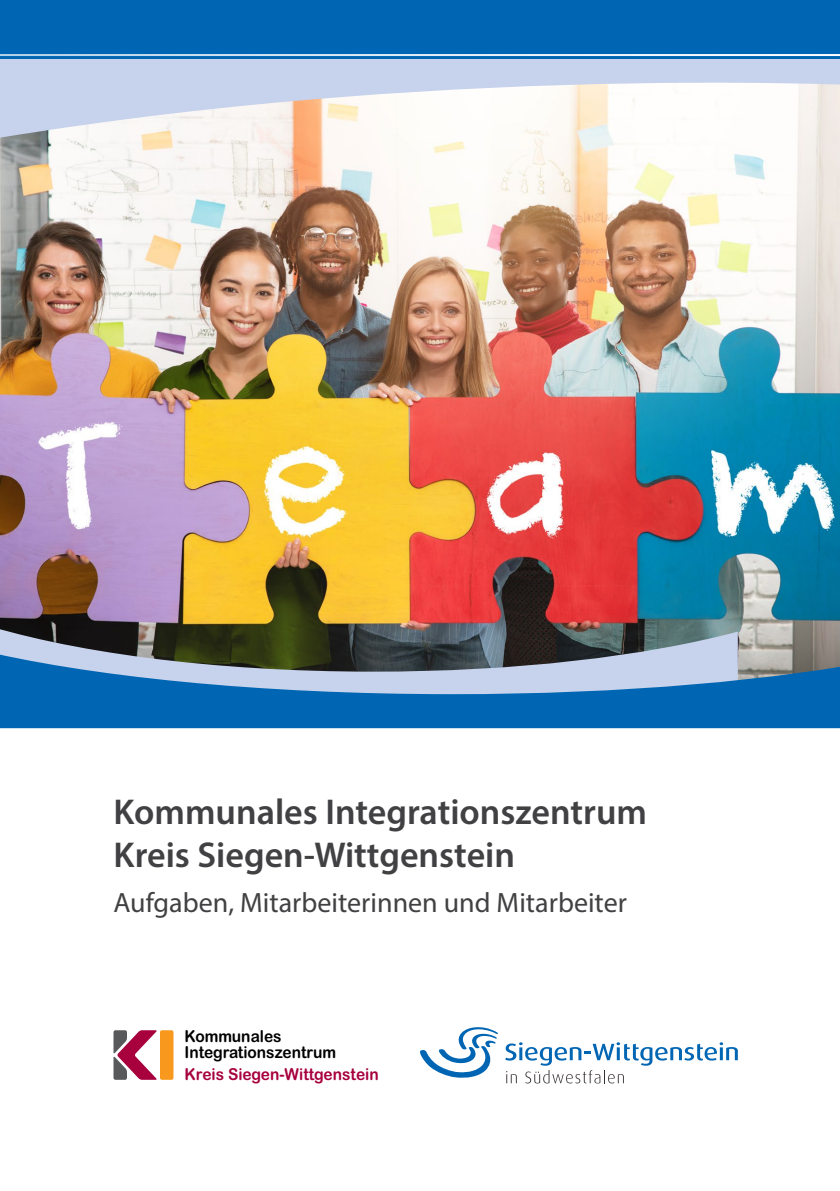
<style>
.page{position:relative;width:840px;height:1191px;background:#fff}
.page>*{position:absolute;margin:0;border:0;box-sizing:border-box;transform-origin:0 0}
.t1{font:600 36px/43.2px "Myriad Pro";color:#414042}
.t2{font:28px "Myriad Pro";color:#414042}
.t3{font:16.4px/16px "Arial Rounded MT Bold";color:#000;scale:.94 1}
.t4{font:16.4px "Arial Rounded MT Bold";color:#a7003d;scale:.94 1}
</style>
<div class="page">
<img style="left:0;top:142px;width:839px;height:506px">
<svg style="left:0;top:58px;width:839px;height:84px"></svg>
<div style="left:0;top:0;width:839px;height:58px;background:#0066b3"></div>
<hr style="left:0;top:54px;width:839px;height:2px;background:#fff">
<img style="left:0;top:621px;width:737px;height:27px">
<svg style="left:0;top:648px;width:839px;height:80px;background:#427eae"></svg>
<svg style="left:505px;top:1042px;width:232px;height:41px"></svg>
<svg style="left:420px;top:1027px;width:77px;height:51px"></svg>
<div style="left:160px;top:1030px;width:13px;height:49px;background:#f8991d;border-radius:2px"></div>
<svg style="left:113px;top:1030px;width:44px;height:49px"></svg>
<p class="t1" style="left:113px;top:789px;width:534px">Kommunales Integrationszentrum<br>Kreis Siegen-Wittgenstein</p>
<p class="t2" style="left:113px;top:885px;width:514px">Aufgaben, Mitarbeiterinnen und Mitarbeiter</p>
<p class="t3" style="left:184px;top:1028px;width:163px">Kommunales<br>Integrationszentrum</p>
<p class="t4" style="left:184px;top:1064px;width:208px">Kreis Siegen-Wittgenstein</p>
</div>
